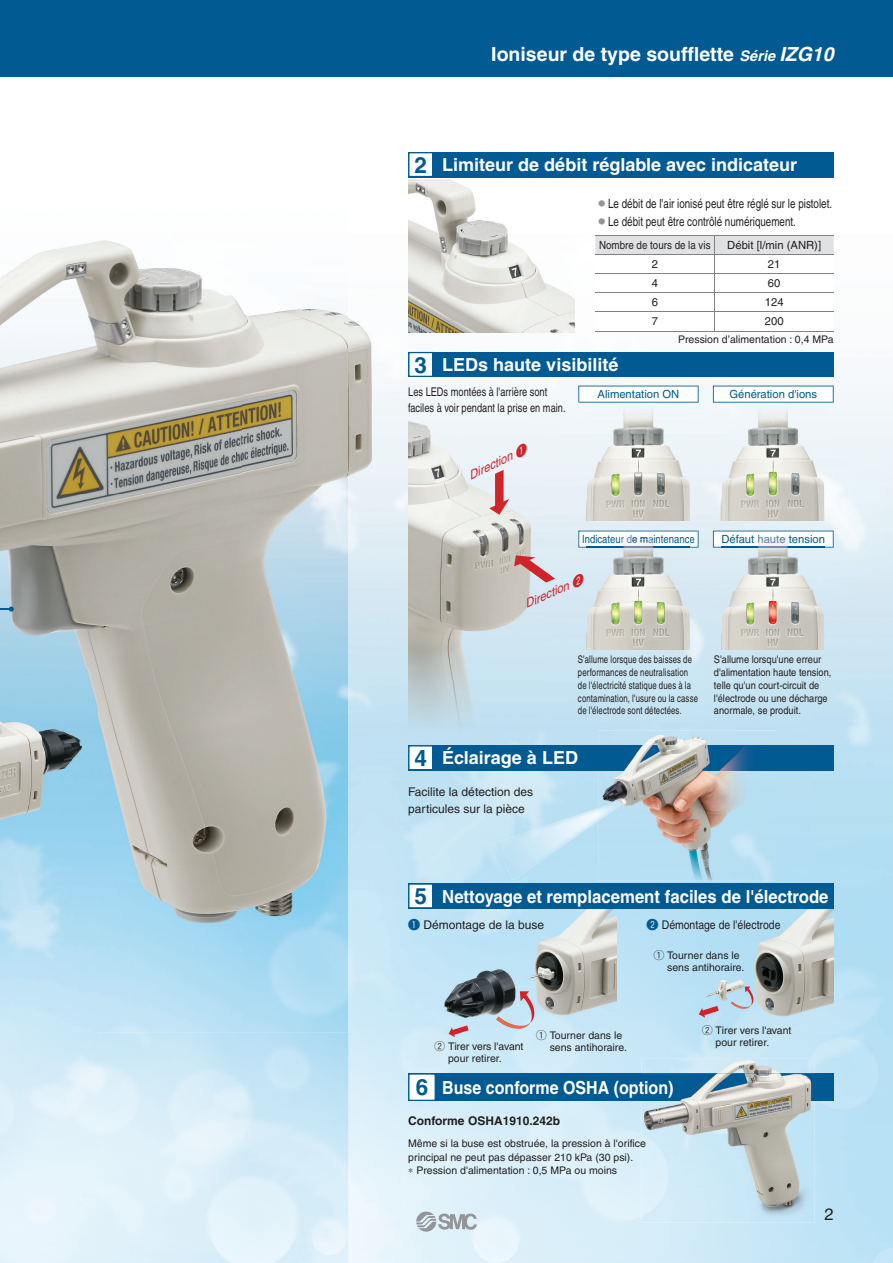
<style>
.page{position:relative;width:893px;height:1263px;background:#fff}
.page>*{position:absolute;margin:0;border:0;box-sizing:border-box;transform-origin:0 0}
.t1{font:700 22.5px "Helvetica";color:#015a92}
.t2{font:700 19.5px "Helvetica";color:#fff}
.t3{font:700 18px "Helvetica";color:#fff}
.t4{font:700 18px "Helvetica";color:#fff;scale:.93 1}
.t5{font:700 18px "Helvetica";color:#fff;scale:.89 1}
.t6{font:16.5px "Helvetica";color:#231f20}
.t7{font:12.75px "Helvetica";color:#231f20;scale:.77 1}
.t8{font:12px/16.5px "Helvetica";color:#231f20;scale:.77 1}
.t9{font:12px/16.5px "Helvetica";color:#231f20}
.t10{font:12px "Helvetica";color:#231f20;scale:.87 1}
.t11{font:700 12px "Helvetica";color:#231f20}
.t12{font:italic 12px "Helvetica";color:#d1232a}
.t13{font:11.25px "Helvetica";color:#231f20}
.t14{font:11.25px "Helvetica";color:#015a92}
.t15{font:11.25px "Helvetica";color:#015a93;scale:.85 1}
.t16{font:11.25px "Helvetica";color:#231f20;scale:.87 1}
.t17{font:11.25px "Helvetica";color:#015a93}
.t18{font:10.5px/12px "Helvetica";color:#231f20}
.t19{font:10.5px/12.8px "Helvetica";letter-spacing:.02em;color:#231f20;scale:.74 1}
.t20{font:10.5px/12.8px "Helvetica";color:#231f20;scale:.88 1}
.s1{font-style:italic;font-size:14.7px}
.s2{font-style:italic}
.s3{color:#939598}
.s4{font-family:"Ftgin Hround"}
.s5{color:#015a92}
.s6{color:#0e5d95}
.s7{color:#266499}
.s8{color:#0c5d95}
.s9{color:#216299}
.s10{font-family:"Ftgin Hround";color:#015a92}
.s11{font-family:"Gth Hround"}
.s12{font-size:22.5px;color:#015a92}
.s13{color:#181b20}
</style>
<div class="page">
<svg style="left:348px;top:152px;width:486px;height:1111px;fill:#e4f3fa"></svg>
<img style="left:348px;top:179px;width:486px;height:51px">
<img style="left:399px;top:230px;width:51px;height:1033px">
<img style="left:555px;top:230px;width:337px;height:211px">
<div style="left:450px;top:333px;width:105px;height:108px;background:#f4f8fb"></div>
<img style="left:503px;top:441px;width:102px;height:442px">
<img style="left:658px;top:441px;width:101px;height:289px">
<img style="left:812px;top:441px;width:80px;height:822px">
<img style="left:605px;top:521px;width:53px;height:10px">
<img style="left:759px;top:521px;width:53px;height:10px">
<div style="left:605px;top:649px;width:53px;height:81px;background:#c8e5f3"></div>
<img style="left:759px;top:649px;width:53px;height:234px">
<img style="left:450px;top:733px;width:53px;height:150px">
<img style="left:605px;top:881px;width:103px;height:191px">
<img style="left:708px;top:881px;width:52px;height:2px">
<img style="left:450px;top:1039px;width:156px;height:224px">
<img style="left:708px;top:1039px;width:104px;height:20px">
<img style="left:605px;top:1072px;width:52px;height:191px">
<img style="left:657px;top:1222px;width:155px;height:41px">
<div style="left:409px;top:1140px;width:232px;height:9px;background:#dbf0fa"></div>
<img style="left:0;top:240px;width:242px;height:470px">
<img style="left:242px;top:225px;width:164px;height:808px">
<img style="left:98px;top:710px;width:145px;height:323px">
<img style="left:0;top:668px;width:98px;height:490px">
<div style="left:0;top:0;width:892px;height:77px;background:#015a92"></div>
<img style="left:442px;top:909px;width:174px;height:130px">
<img style="left:696px;top:909px;width:137px;height:130px">
<img style="left:408px;top:414px;width:136px;height:319px">
<svg style="left:730px;top:987px;width:25px;height:24px"></svg>
<svg style="left:448px;top:1025px;width:20px;height:12px"></svg>
<svg style="left:698px;top:1006px;width:20px;height:12px"></svg>
<svg style="left:595px;top:235px;width:238px;height:96px"></svg>
<hr style="left:595px;top:331px;width:238px;height:1px;background:#808285">
<div style="left:408px;top:152px;width:425px;height:25px;background:#015a92"></div>
<div style="left:408px;top:745px;width:425px;height:26px;background:#015a92"></div>
<div style="left:408px;top:883px;width:425px;height:26px;background:#015a92"></div>
<div style="left:408px;top:352px;width:425px;height:25px;background:#015a92"></div>
<svg style="left:489px;top:470px;width:20px;height:45px"></svg>
<svg style="left:514px;top:555px;width:41px;height:28px"></svg>
<svg style="left:409px;top:353px;width:23px;height:23px"></svg>
<svg style="left:409px;top:884px;width:23px;height:24px"></svg>
<svg style="left:409px;top:153px;width:23px;height:23px"></svg>
<svg style="left:409px;top:746px;width:23px;height:23px"></svg>
<svg style="left:0;top:607px;width:14px;height:5px"></svg>
<img style="left:408px;top:180px;width:166px;height:153px">
<svg style="left:496px;top:991px;width:41px;height:41px;background:#aaaab3"></svg>
<svg style="left:578px;top:386px;width:120px;height:17px"></svg>
<svg style="left:713px;top:386px;width:120px;height:17px"></svg>
<svg style="left:713px;top:531px;width:120px;height:17px"></svg>
<svg style="left:578px;top:531px;width:120px;height:17px"></svg>
<img style="left:587px;top:406px;width:102px;height:115px">
<img style="left:718px;top:406px;width:108px;height:115px">
<img style="left:721px;top:534px;width:103px;height:115px">
<img style="left:722px;top:535px;width:102px;height:8px">
<img style="left:721px;top:547px;width:103px;height:1px">
<img style="left:587px;top:534px;width:102px;height:115px">
<img style="left:587px;top:535px;width:102px;height:8px">
<img style="left:587px;top:547px;width:102px;height:1px">
<img style="left:598px;top:730px;width:178px;height:151px">
<img style="left:598px;top:745px;width:178px;height:26px">
<img style="left:494px;top:808px;width:104px;height:72px">
<img style="left:598px;top:800px;width:28px;height:21px">
<div style="left:408px;top:1073px;width:425px;height:28px;background:#015a92"></div>
<svg style="left:409px;top:1074px;width:26px;height:26px"></svg>
<img style="left:641px;top:1059px;width:173px;height:163px">
<img style="left:641px;top:1073px;width:173px;height:28px">
<img style="left:641px;top:1080px;width:32px;height:17px">
<svg style="left:641px;top:1140px;width:5px;height:9px"></svg>
<svg style="left:416px;top:1212px;width:61px;height:20px"></svg>
<h2 class="t2" style="left:491px;top:47px;width:344px">Ioniseur de type soufflette <span class="s1">Série</span> <span class="s2">IZG10</span></h2>
<h1 class="t1" style="left:414px;top:157px;width:14px">2</h1>
<h1 class="t1" style="left:414px;top:357px;width:14px">3</h1>
<h3 class="t3" style="left:442px;top:158px;width:356px">Limiteur de débit réglable avec indicateur</h3>
<p class="t7" style="left:595px;top:199px;width:309px"><span class="s3">○</span>Le débit de l'air ionisé peut être réglé sur le pistolet.</p>
<p class="t7" style="left:595px;top:217px;width:262px"><span class="s3">○</span>Le débit peut être contrôlé numériquement.</p>
<p class="t16" style="left:599px;top:240px;width:130px">Nombre de tours de la vis</p>
<p class="t13" style="left:727px;top:240px;width:95px">Débit [l/min (ANR)]</p>
<p class="t13" style="left:651px;top:260px;width:8px">2</p>
<p class="t13" style="left:768px;top:260px;width:14px">21</p>
<p class="t13" style="left:651px;top:279px;width:8px">4</p>
<p class="t13" style="left:768px;top:279px;width:14px">60</p>
<p class="t13" style="left:651px;top:298px;width:8px">6</p>
<p class="t13" style="left:764px;top:298px;width:20px">124</p>
<p class="t13" style="left:651px;top:317px;width:8px">7</p>
<p class="t13" style="left:764px;top:317px;width:20px">200</p>
<p class="t18" style="left:678px;top:335px;width:157px">Pression d’alimentation : 0,4 MPa</p>
<h3 class="t3" style="left:442px;top:358px;width:178px">LEDs haute visibilité</h3>
<p class="t8" style="left:408px;top:385px;width:206px">Les LEDs montées à l'arrière sont faciles à voir pendant la prise en main.</p>
<p class="t12" style="left:467px;top:472px;width:64px;rotate:-25deg">Direction <span class="s4">q</span></p>
<p class="t14" style="left:597px;top:390px;width:83px">Alimentation ON</p>
<p class="t14" style="left:729px;top:390px;width:89px">Génération d'ions</p>
<p class="t15" style="left:582px;top:535px;width:134px"><span class="s5">I</span>ndicateur <span class="s6">d</span><span class="s7">e m</span><span class="s6">a</span>intenanc<span class="s5">e</span></p>
<p class="t17" style="left:721px;top:535px;width:105px">Défaut h<span class="s8">a</span><span class="s9">ute</span> tension</p>
<p class="t12" style="left:523px;top:600px;width:64px;rotate:-24deg">Direction <span class="s4">w</span></p>
<h1 class="t1" style="left:414px;top:750px;width:14px">4</h1>
<p class="t19" style="left:578px;top:655px;width:164px">S'allume lorsque des baisses de performances de neutralisation de l'électricité statique dues à la contamination, l'usure ou la casse de l'électrode sont détectées.</p>
<h3 class="t3" style="left:442px;top:752px;width:137px">Éclairage à LED</h3>
<p class="t9" style="left:408px;top:785px;width:126px">Facilite la détection des particules sur la pièce</p>
<p class="t20" style="left:714px;top:655px;width:135px">S'allume lorsqu'une erreur d'alimentation haute tension, telle qu'un court-circuit de l'électrode ou une décharge anormale, se produit.</p>
<h1 class="t1" style="left:414px;top:888px;width:14px">5</h1>
<h3 class="t4" style="left:442px;top:890px;width:417px">Nettoyage et remplacement faciles de l'électrode</h3>
<p class="t9" style="left:408px;top:918px;width:137px"><span class="s10">q</span> Démontage de la buse</p>
<p class="t10" style="left:646px;top:921px;width:155px"><span class="s10">w</span> Démontage de l'électrode</p>
<p class="t18" style="left:536px;top:1030px;width:87px"><span class="s11">q</span> Tourner dans le</p>
<p class="t18" style="left:434px;top:1042px;width:90px"><span class="s11">w</span> Tirer vers l'avant</p>
<p class="t18" style="left:549px;top:1042px;width:79px">sens antihoraire.</p>
<p class="t18" style="left:448px;top:1054px;width:55px">pour retirer.</p>
<p class="t18" style="left:667px;top:950px;width:79px;text-indent:-13px"><span class="s11">q</span> Tourner dans le sens antihoraire.</p>
<p class="t18" style="left:715px;top:1025px;width:77px;text-indent:-13px"><span class="s11">w</span> Tirer vers l'avant pour retirer.</p>
<h3 class="t5" style="left:416px;top:1081px;width:291px"><span class="s12">6</span> Buse conforme OSHA (option)</h3>
<p class="t11" style="left:408px;top:1117px;width:153px">Conforme OSHA1910.242b</p>
<p class="t18" style="left:408px;top:1138px;width:239px;line-height:13.5px">Même si la buse est obstruée, la pression à l'orific<span class="s13">e </span>principal ne peut pas dépasser 210 kPa (30 psi).<br>∗ Pression d'alimentation : 0,5 MPa ou moins</p>
<h3 class="t6" style="left:824px;top:1209px;width:11px">2</h3>
</div>
